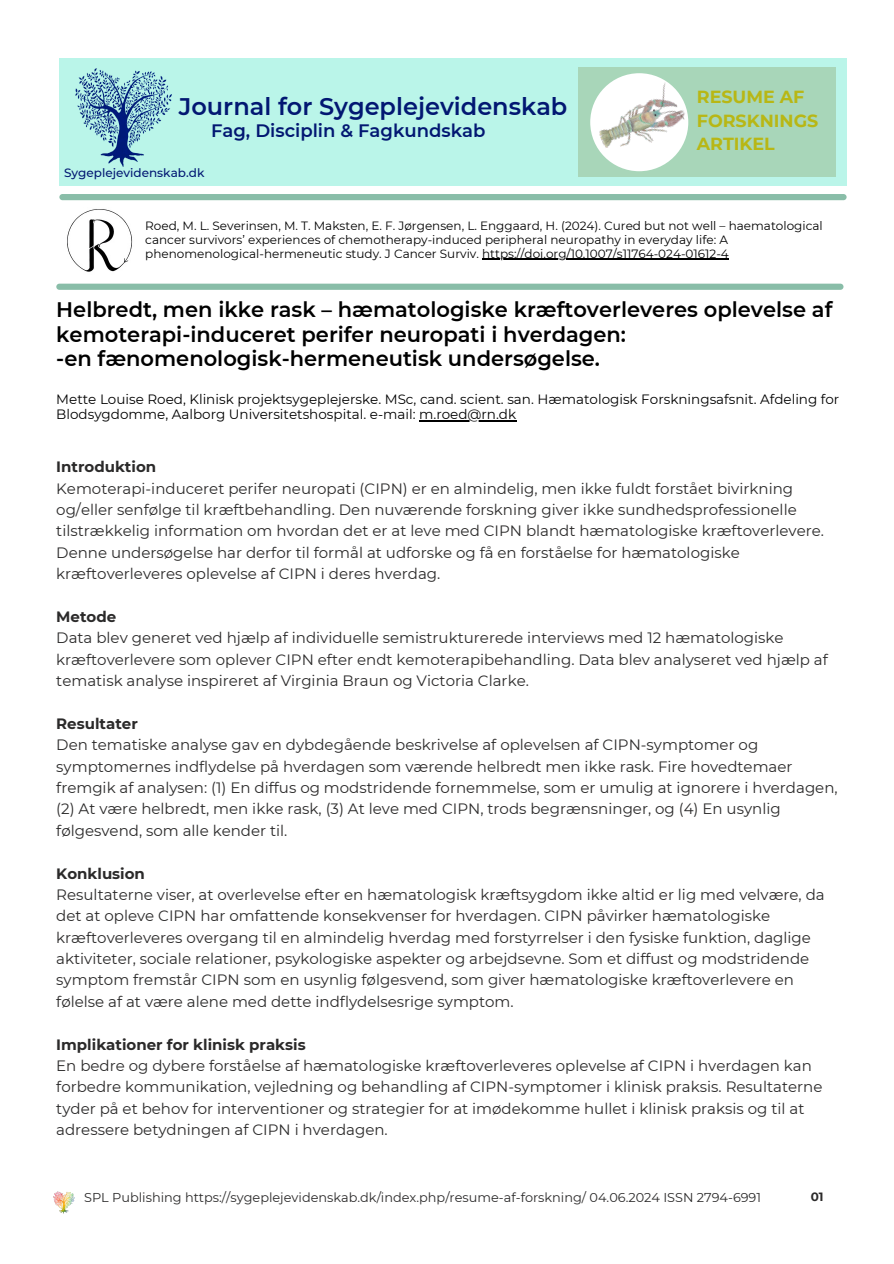
<style>
.page{position:relative;width:894px;height:1264px;background:#fff}
.page>*{position:absolute;margin:0;border:0;box-sizing:border-box;transform-origin:0 0}
.t1{font:600 24px "Montserrat";color:#021772}
.t2{font:600 21px/24.8px "Montserrat";color:#000}
.t3{font:600 18px "Montserrat";color:#021772}
.t4{font:700 17.55px/23.7px "Montserrat";color:#b8b715}
.t5{font:15px/21.3px "Montserrat";color:#2b2a2a}
.t6{font:13.5px/15.8px "Montserrat";color:#000}
.t7{font:12.9px "Montserrat";color:#2b2a2a}
.t8{font:12px/14px "Montserrat";color:#000}
.t9{font:500 12px "Montserrat";color:#021772}
.t10{font:700 12px "Montserrat";color:#2b2a2a}
.s1{font-weight:700}
</style>
<div class="page">
<svg style="left:56px;top:284px;width:787px;height:6px;background:#8cbeaa"></svg>
<div style="left:59px;top:194px;width:787px;height:6px;background:#89bda8"></div>
<img style="left:67px;top:209px;width:66px;height:63px">
<img style="left:53px;top:1191px;width:22px;height:22px">
<div style="left:59px;top:59px;width:787px;height:127px;background:#baf5e9"></div>
<img style="left:75px;top:68px;width:97px;height:99px">
<div style="left:577px;top:67px;width:258px;height:110px;background:#a8d6b9"></div>
<img style="left:564px;top:58px;width:150px;height:138px">
<hr style="left:419px;top:420px;width:97px;height:1px;background:#000">
<hr style="left:482px;top:259px;width:246px;height:1px;background:#000">
<p class="t1" style="left:179px;top:92px;width:390px">Journal for Sygeplejevidenskab</p>
<p class="t4" style="left:696px;top:85px;width:123px">RESUME AF<br>FORSKNINGS<br>ARTIKEL</p>
<p class="t9" style="left:64px;top:166px;width:142px">Sygeplejevidenskab.dk</p>
<p class="t3" style="left:211px;top:120px;width:276px">Fag, Disciplin &amp; Fagkundskab</p>
<h5 class="t8" style="left:145px;top:218px;width:678px">Roed, M. L. Severinsen, M. T. Maksten, E. F. Jørgensen, L. Enggaard, H. (2024). Cured but not well – haematological cancer survivors’ experiences of chemotherapy-induced peripheral neuropathy in everyday life: A phenomenological-hermeneutic study. J Cancer Surviv. https://doi.org/10.1007/s11764-024-01612-4</h5>
<h5 class="t2" style="left:56px;top:297px;width:777px">Helbredt, men ikke rask – hæmatologiske kræftoverleveres oplevelse af kemoterapi-induceret perifer neuropati i hverdagen:<br>-en fænomenologisk-hermeneutisk undersøgelse.</h5>
<h5 class="t6" style="left:56px;top:391px;width:784px">Mette Louise Roed, Klinisk projektsygeplejerske. MSc, cand. scient. san. Hæmatologisk Forskningsafsnit. Afdeling for<br>Blodsygdomme, Aalborg Universitetshospital. e-mail: m.roed@rn.dk</h5>
<h6 class="t5" style="left:56px;top:456px;width:769px"><span class="s1">Introduktion<br></span>Kemoterapi-induceret perifer neuropati (CIPN) er en almindelig, men ikke fuldt forstået bivirkning og/eller senfølge til kræftbehandling. Den nuværende forskning giver ikke sundhedsprofessionelle tilstrækkelig information om hvordan det er at leve med CIPN blandt hæmatologiske kræftoverlevere.<br>Denne undersøgelse har derfor til formål at udforske og få en forståelse for hæmatologiske kræftoverleveres oplevelse af CIPN i deres hverdag.</h6>
<h3 class="t5" style="left:56px;top:606px;width:772px"><span class="s1">Metode<br></span>Data blev generet ved hjælp af individuelle semistrukturerede interviews med 12 hæmatologiske kræftoverlevere som oplever CIPN efter endt kemoterapibehandling. Data blev analyseret ved hjælp af tematisk analyse inspireret af Virginia Braun og Victoria Clarke.</h3>
<p class="t5" style="left:56px;top:712px;width:782px"><span class="s1">Resultater<br></span>Den tematiske analyse gav en dybdegående beskrivelse af oplevelsen af CIPN-symptomer og symptomernes indflydelse på hverdagen som værende helbredt men ikke rask. Fire hovedtemaer fremgik af analysen: (1) En diffus og modstridende fornemmelse, som er umulig at ignorere i hverdagen, (2) At være helbredt, men ikke rask, (3) At leve med CIPN, trods begrænsninger, og (4) En usynlig følgesvend, som alle kender til.</p>
<p class="t5" style="left:56px;top:862px;width:769px"><span class="s1">Konklusion<br></span>Resultaterne viser, at overlevelse efter en hæmatologisk kræftsygdom ikke altid er lig med velvære, da det at opleve CIPN har omfattende konsekvenser for hverdagen. CIPN påvirker hæmatologiske kræftoverleveres overgang til en almindelig hverdag med forstyrrelser i den fysiske funktion, daglige aktiviteter, sociale relationer, psykologiske aspekter og arbejdsevne. Som et diffust og modstridende symptom fremstår CIPN som en usynlig følgesvend, som giver hæmatologiske kræftoverlevere en følelse af at være alene med dette indflydelsesrige symptom.</p>
<h2 class="t5" style="left:56px;top:1033px;width:767px"><span class="s1">Implikationer for klinisk praksis<br></span>En bedre og dybere forståelse af hæmatologiske kræftoverleveres oplevelse af CIPN i hverdagen kan forbedre kommunikation, vejledning og behandling af CIPN-symptomer i klinisk praksis. Resultaterne tyder på et behov for interventioner og strategier for at imødekomme hullet i klinisk praksis og til at adressere betydningen af CIPN i hverdagen.</h2>
<h5 class="t7" style="left:84px;top:1189px;width:678px">SPL Publishing https://sygeplejevidenskab.dk/index.php/resume-af-forskning/ 04.06.2024 ISSN 2794-6991</h5>
<h5 class="t10" style="left:810px;top:1189px;width:14px">01</h5>
</div>
